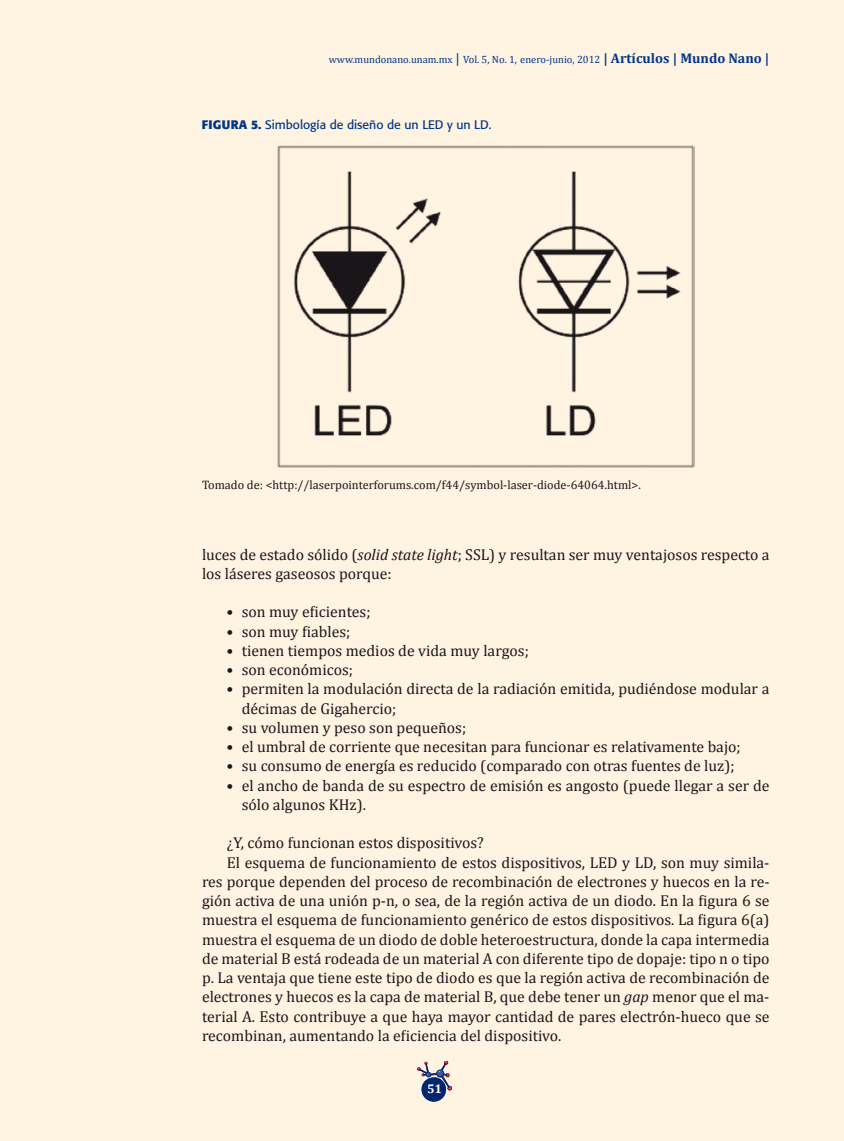
<style>
.page{position:relative;width:844px;height:1141px;background:#fff}
.page>*{position:absolute;margin:0;border:0;box-sizing:border-box;transform-origin:0 0}
.t1{font:15.75px/19.2px "Cambria";color:#1a171c}
.t2{font:700 12.6px "Cambria";color:#fff}
.t3{font:12.25px "Cambria";color:#1a171c}
.t4{font:12.25px "Formata";color:#00368b}
.t5{font:10.5px "Cambria";color:#00368b}
.s1{font-size:14px}
.s2{font-weight:700;font-size:14px}
.s3{font-weight:700}
.s4{font-style:italic}
</style>
<div class="page">
<div style="left:0;top:0;width:843px;height:1141px;background:#fff3e1"></div>
<svg style="left:417px;top:1061px;width:34px;height:41px"></svg>
<div style="left:421px;top:1077px;width:25px;height:25px;background:#03276e;border-radius:50%"></div>
<img style="left:277px;top:145px;width:417px;height:323px">
<p class="t5" style="left:329px;top:54px;width:442px">www.mundonano.unam.mx <span class="s1">|</span> Vol. 5, No. 1, enero-junio, 2012 <span class="s2">| Artículos | Mundo Nano |</span></p>
<p class="t4" style="left:202px;top:117px;width:291px"><span class="s3">FIGURA 5.</span> Simbología de diseño de un LED y un LD.</p>
<p class="t3" style="left:202px;top:478px;width:440px">Tomado de: &lt;http://laserpointerforums.com/f44/symbol-laser-diode-64064.html&gt;.</p>
<p class="t1" style="left:202px;top:545px;width:569px">luces de estado sólido (<span class="s4">solid state light</span>; SSL) y resultan ser muy ventajosos respecto a los láseres gaseosos porque:</p>
<p class="t1" style="left:226px;top:602px;width:145px">• son muy eficientes;</p>
<p class="t1" style="left:226px;top:622px;width:125px">• son muy fiables;</p>
<p class="t1" style="left:226px;top:641px;width:304px">• tienen tiempos medios de vida muy largos;</p>
<p class="t1" style="left:226px;top:660px;width:128px">• son económicos;</p>
<p class="t1" style="left:242px;top:679px;width:529px;text-indent:-15px">• permiten la modulación directa de la radiación emitida, pudiéndose modular a décimas de Gigahercio;</p>
<p class="t1" style="left:226px;top:718px;width:241px">• su volumen y peso son pequeños;</p>
<p class="t1" style="left:226px;top:737px;width:515px">• el umbral de corriente que necesitan para funcionar es relativamente bajo;</p>
<p class="t1" style="left:226px;top:756px;width:509px">• su consumo de energía es reducido (comparado con otras fuentes de luz);</p>
<p class="t1" style="left:242px;top:776px;width:529px;text-indent:-15px">• el ancho de banda de su espectro de emisión es angosto (puede llegar a ser de sólo algunos KHz).</p>
<p class="t1" style="left:227px;top:833px;width:258px">¿Y, cómo funcionan estos dispositivos?</p>
<p class="t1" style="left:227px;top:852px;width:544px">El esquema de funcionamiento de estos dispositivos, LED y LD, son muy simila-</p>
<p class="t1" style="left:202px;top:872px;width:569px">res porque dependen del proceso de recombinación de electrones y huecos en la re-</p>
<p class="t1" style="left:202px;top:891px;width:569px">gión activa de una unión p-n, o sea, de la región activa de un diodo. En la figura 6 se</p>
<p class="t1" style="left:202px;top:910px;width:569px">muestra el esquema de funcionamiento genérico de estos dispositivos. La figura 6(a)</p>
<p class="t1" style="left:202px;top:929px;width:569px">muestra el esquema de un diodo de doble heteroestructura, donde la capa intermedia</p>
<p class="t1" style="left:202px;top:949px;width:569px">de material B está rodeada de un material A con diferente tipo de dopaje: tipo n o tipo</p>
<p class="t1" style="left:202px;top:968px;width:569px">p. La ventaja que tiene este tipo de diodo es que la región activa de recombinación de</p>
<p class="t1" style="left:202px;top:987px;width:569px">electrones y huecos es la capa de material B, que debe tener un <span class="s4">gap</span> menor que el ma-</p>
<p class="t1" style="left:202px;top:1006px;width:569px">terial A. Esto contribuye a que haya mayor cantidad de pares electrón-hueco que se</p>
<p class="t1" style="left:202px;top:1026px;width:361px">recombinan, aumentando la eficiencia del dispositivo.</p>
<p class="t2" style="left:427px;top:1081px;width:16px">51</p>
</div>
